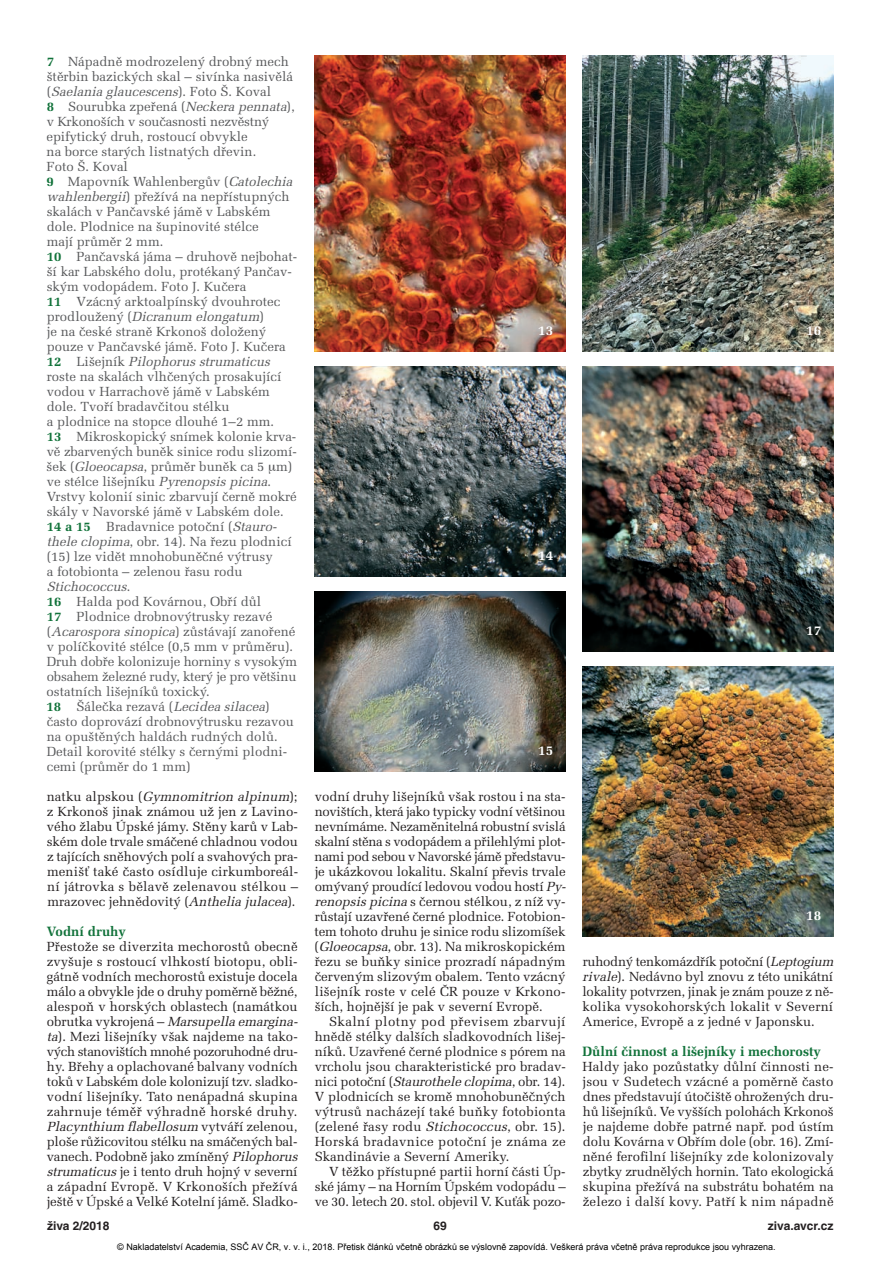
<style>
.page{position:relative;width:893px;height:1263px;background:#fff}
.page>*{position:absolute;margin:0;border:0;box-sizing:border-box;transform-origin:0 0}
.t1{font:700 13.5px "Melior CE";color:#11723a}
.t2{font:700 13.5px "Melior CE";color:#fff}
.t3{font:13.2px/15px "Melior CE";color:#231f20;text-align:justify}
.t4{font:13.2px/15px "Melior CE";color:#57585a}
.t5{font:700 12px "Helvetica CE";color:#231f20}
.t6{font:9px "Arial";color:#000}
.s1{font-weight:700;color:#11723a}
.s2{font-style:italic}
</style>
<div class="page">
<img style="left:315px;top:55px;width:251px;height:296px">
<img style="left:583px;top:366px;width:250px;height:285px">
<img style="left:583px;top:666px;width:250px;height:270px">
<img style="left:315px;top:366px;width:251px;height:210px">
<img style="left:315px;top:591px;width:251px;height:180px">
<img style="left:583px;top:55px;width:250px;height:296px">
<p class="t4" style="left:47px;top:56px;width:252px"><span class="s1">7</span> Nápadně modrozelený drobný mech štěrbin bazických skal – sivínka nasivělá ( <span class="s2">Saelania glaucescens</span>) . F o t o Š . K o v a l<br><span class="s1">8</span> Sourubka zpeřená (<span class="s2">Neckera pennata</span>), v Krkonoších v současnosti nezvěstný epifytický druh, rostoucí obvykle<br>na borce starých listnatých dřevin.<br>Foto Š. Koval<br><span class="s1">9</span> Mapovník Wahlenbergův (<span class="s2">Catolechia wahlenbergii</span>) přežívá na nepřístupných skalách v Pančavské jámě v Labském dole. Plodnice na šupinovité stélce<br>mají průměr 2 mm.<br><span class="s1">10</span> Pančavská jáma – druhově nejbohat&shy;ší kar Labského dolu, protékaný Pančav&shy;ským vodopádem. Foto J. Kučera<br><span class="s1">11</span> Vzácný arktoalpínský dvouhrotec<br>p r o d l o u ž e n ý ( <span class="s2">Dicranum elongatum</span>)<br>je na české straně Krkonoš doložený pouze v Pančavské jámě. Foto J. Kučera<br><span class="s1">1 2</span> L i š e j n í k <span class="s2">Pilophorus strumaticus </span>roste na skalách vlhčených prosakující vodou v Harrachově jámě v Labském dole. Tvoří bradavčitou stélku<br>a plodnice na stopce dlouhé 1–2 mm.<br><span class="s1">13</span> Mikroskopický snímek kolonie krva&shy;vě zbarvených buněk sinice rodu slizomí - šek (<span class="s2">Gloeocapsa</span>, průměr buněk ca 5 m) v e s t é l c e l i š ej n í ku <span class="s2">Pyrenopsis picina</span>.<br>Vrstvy kolonií sinic zbarvují černě mokré skály v Navorské jámě v Labském dole.<br><span class="s1">14 a 15</span> Bradavnice potoční (<span class="s2">Stauro - thele clopima</span>, obr. 14). Na řezu plodnicí (15) lze vidět mnohobuněčné výtrusy<br>a fotobionta – zelenou řasu rodu <span class="s2">Stichococcus</span>.<br><span class="s1">16</span> Halda pod Kovárnou, Obří důl<br><span class="s1">17</span> Plodnice drobnovýtrusky rezavé<br>( <span class="s2">Acarospora sinopica</span>) z ů s t áv aj í z an o ř e n é v políčkovité stélce (0,5 mm v průměru).<br>Druh dobře kolonizuje horniny s vysokým obsahem železné rudy, který je pro většinu ostatních lišejníků toxický.<br><span class="s1">18</span> Šálečka rezavá (<span class="s2">Lecidea silacea</span>) často doprovází drobnovýtrusku rezavou na opuštěných haldách rudných dolů.<br>Detail korovité stélky s černými plodni&shy;cemi (průměr do 1 mm)</p>
<p class="t3" style="left:47px;top:791px;width:253px">n a t k u a l p s k o u ( <span class="s2">Gymnomitrion alpinum</span>) ; z Krkonoš jinak známou už jen z Lavino&shy;vého žlabu Úpské jámy. Stěny karů v Lab&shy;ském dole trvale smáčené chladnou vodou z tajících sněhových polí a svahových pra&shy;menišť také často osídluje cirkumboreál&shy;ní játrovka s bělavě zelenavou stélkou – mrazovec jehnědovitý (<span class="s2">Anthelia julacea</span>).</p>
<p class="t1" style="left:47px;top:927px;width:81px">Vodní druhy</p>
<p class="t3" style="left:47px;top:941px;width:255px;text-align:left">Přestože se diverzita mechorostů obecně zvyšuje s rostoucí vlhkostí biotopu, obli&shy;gátně vodních mechorostů existuje docela málo a obvykle jde o druhy poměrně běžné, alespoň v horských oblastech (namátkou o b ru tk a vy kr o j e n á – <span class="s2">Marsupella emargina - ta</span>). Mezi lišejníky však najdeme na tako&shy;vých stanovištích mnohé pozoruhodné dru&shy;hy. Břehy a oplachované balvany vodních toků v Labském dole kolonizují tzv. sladko - vodní lišejníky. Tato nenápadná skupina zahrnuje téměř výhradně horské druhy.<br><span class="s2">Placynthium flabellosum</span> v y t v á ř í z e l e n o u , ploše růžicovitou stélku na smáčených bal&shy;vanech. Podobně jako zmíněný <span class="s2">Pilophorus strumaticus</span>je i tento druh hojný v severní a západní Evropě. V Krkonoších přežívá ještě v Úpské a Velké Kotelní jámě. Sladko -</p>
<p class="t2" style="left:538px;top:326px;width:17px">13</p>
<p class="t2" style="left:538px;top:551px;width:17px">14</p>
<p class="t2" style="left:538px;top:746px;width:17px">15</p>
<p class="t3" style="left:315px;top:791px;width:255px;text-align:left">vodní druhy lišejníků však rostou i na sta&shy;novištích, která jako typicky vodní většinou nevnímáme. Nezaměnitelná robustní svislá skalní stěna s vodopádem a přilehlými plot&shy;nami pod sebou v Navorské jámě představu - je ukázkovou lokalitu. Skalní převis trvale omývaný proudící ledovou vodou hostí <span class="s2">Py - renopsis picina</span>s černou stélkou, z níž vy - růstají uzavřené černé plodnice. Fotobion - tem tohoto druhu je sinice rodu slizomíšek (<span class="s2">Gloeocapsa</span>, obr. 13). Na mikroskopickém řezu se buňky sinice prozradí nápadným červeným slizovým obalem. Tento vzácný lišejník roste v celé ČR pouze v Krkono&shy;ších, hojnější je pak v severní Evropě.</p>
<p class="t3" style="left:315px;top:1016px;width:253px;text-indent:14px">Skalní plotny pod převisem zbarvují hnědě stélky dalších sladkovodních lišej&shy;níků. Uzavřené černé plodnice s pórem na vrcholu jsou charakteristické pro bradav&shy;n i c i p o t o č n í ( <span class="s2">Staurothele clopima</span>, o b r. 1 4 ) .<br>V plodnicích se kromě mnohobuněčných výtrusů nacházejí také buňky fotobionta (zelené řasy rodu <span class="s2">Stichococcus</span>, obr. 15).<br>Horská bradavnice potoční je známa ze Skandinávie a Severní Ameriky.</p>
<p class="t3" style="left:315px;top:1166px;width:252px;text-indent:14px">V těžko přístupné partii horní části Úp - ské jámy – na Horním Úpském vodopádu – ve 30. letech 20. stol. objevil V. Kuťák pozo-</p>
<p class="t2" style="left:806px;top:326px;width:17px">16</p>
<p class="t2" style="left:806px;top:626px;width:17px">17</p>
<p class="t2" style="left:806px;top:910px;width:17px">18</p>
<p class="t3" style="left:582px;top:956px;width:255px;text-align:left">ruhodný tenkomázdřík potoční (<span class="s2">Leptogium rivale</span>). Nedávno byl znovu z této unikátní lokality potvrzen, jinak je znám pouze z ně - kolika vysokohorských lokalit v Severní Americe, Evropě a z jedné v Japonsku.</p>
<p class="t1" style="left:583px;top:1047px;width:240px">Důlní činnost a lišejníky i mechorosty</p>
<p class="t3" style="left:582px;top:1061px;width:253px">Haldy jako pozůstatky důlní činnosti ne - jsou v Sudetech vzácné a poměrně často dnes představují útočiště ohrožených dru&shy;hů lišejníků. Ve vyšších polohách Krkonoš je najdeme dobře patrné např. pod ústím dolu Kovárna v Obřím dole (obr. 16). Zmí&shy;něné ferofilní lišejníky zde kolonizovaly zbytky zrudnělých hornin. Tato ekologická skupina přežívá na substrátu bohatém na železo i další kovy. Patří k nim nápadně</p>
<p class="t5" style="left:47px;top:1221px;width:64px">živa 2/2018</p>
<p class="t5" style="left:433px;top:1221px;width:15px">69</p>
<p class="t5" style="left:768px;top:1221px;width:67px">ziva.avcr.cz</p>
<p class="t6" style="left:117px;top:1241px;width:660px">© Nakladatelství Academia, SSČ AV ČR, v. v. i., 2018. Přetisk článků včetně obrázků se výslovně zapovídá. Veškerá práva včetně práva reprodukce jsou vyhrazena.</p>
</div>
